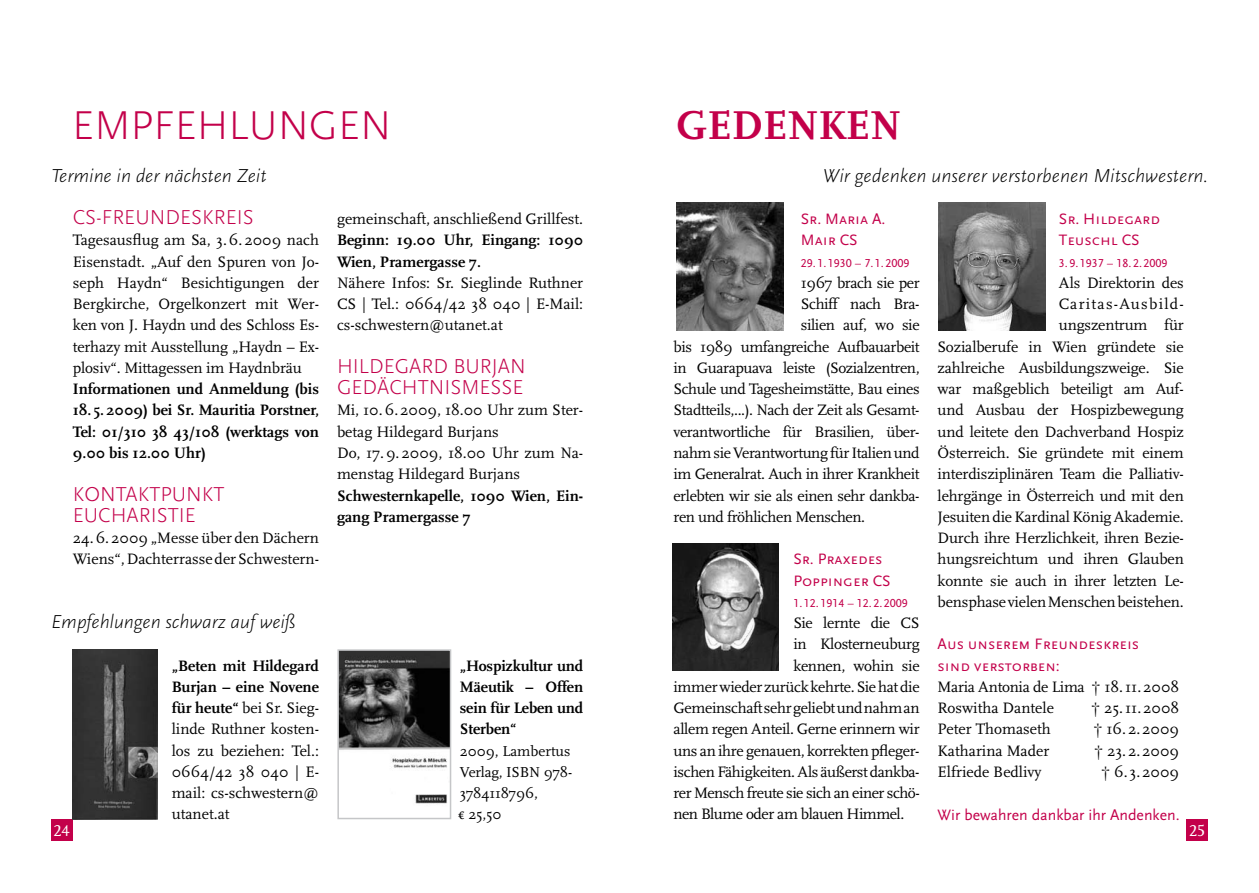
<style>
.page{position:relative;width:1259px;height:893px;background:#fff}
.page>*{position:absolute;margin:0;border:0;box-sizing:border-box;transform-origin:0 0}
.t1{font:300 42px "Scala Sans";color:#c3004a}
.t2{font:700 42px "Scala";color:#c3004a}
.t3{font:300 21px/21.3px "Scala Sans";color:#c3004a}
.t4{font:italic 300 19.5px "Scala Sans";letter-spacing:-.005em;color:#000}
.t5{font:16.5px "Scala Caps";color:#fff}
.t6{font:15.75px/21.3px "Scala";letter-spacing:-.01em;color:#000;text-align:justify}
.t7{font:700 15.75px/21.3px "Scala";color:#000;text-align:justify}
.t8{font:15.75px/21.3px "Scala Sans Caps";color:#c3004a}
.t9{font:15.75px "Scala";letter-spacing:-.03em;color:#000}
.t10{font:15.75px "Scala Sans";color:#c3004a}
.t11{font:15px/21.3px "Scala";letter-spacing:-.01em;color:#000}
.t12{font:12px "Scala Sans Caps";color:#c3004a}
.s1{font-weight:700}
.s2{font-family:"Scala Regular Con Exp"}
</style>
<div class="page">
<div style="left:51px;top:819px;width:21px;height:22px;background:#c3004a"></div>
<div style="left:1186px;top:819px;width:22px;height:22px;background:#c3004a"></div>
<img style="left:340px;top:652px;width:108px;height:152px">
<div style="left:337px;top:649px;width:114px;height:170px;border:2px solid #c5c6c8"></div>
<img style="left:73px;top:649px;width:85px;height:170px">
<img style="left:672px;top:543px;width:106px;height:128px">
<img style="left:939px;top:203px;width:106px;height:127px">
<img style="left:677px;top:203px;width:106px;height:127px">
<h1 class="t1" style="left:72px;top:103px;width:321px">EMPFEH LUNGEN</h1>
<h1 class="t2" style="left:676px;top:102px;width:226px">Gedenken</h1>
<p class="t4" style="left:51px;top:165px;width:217px">Termine in der nächsten Zeit</p>
<p class="t4" style="left:822px;top:165px;width:387px">Wir gedenken unserer verstorbenen Mitschwestern.</p>
<h2 class="t3" style="left:73px;top:207px;width:182px">CS-FREUNDESKREIS</h2>
<p class="t6" style="left:73px;top:230px;width:248px">Tagesausflug am Sa, 3.6.2009 nach Eisenstadt. „Auf den Spuren von Jo&shy;seph Haydn“ Besichtigungen der Bergkirche, Orgelkonzert mit Wer&shy;ken von J. Haydn und des Schloss Es&shy;terhazy mit Ausstellung „Haydn – Ex&shy;plosiv“. Mittagessen im Haydnbräu</p>
<p class="t7" style="left:73px;top:379px;width:248px">Informationen und Anmeldung (bis</p>
<p class="t7" style="left:73px;top:400px;width:248px">18. 5.2009) bei Sr. Mauritia Porstner, Tel: 01/310 38 43/108 (werktags von 9.00 bis 12.00 Uhr)</p>
<h2 class="t3" style="left:73px;top:483px;width:153px">KONTAKTPUNKT<br>EUCHARISTIE</h2>
<p class="t6" style="left:73px;top:527px;width:248px">24.6.2009 „Messe über den Dächern<br>Wiens“, Dachterrasse der Schwestern-</p>
<p class="t6" style="left:337px;top:209px;width:248px">gemeinschaft, anschließend Grillfest.</p>
<p class="t7" style="left:337px;top:230px;width:248px">Beginn: 19.00 Uhr, Eingang: 1090<br>Wien, Pramergasse 7.</p>
<p class="t6" style="left:337px;top:272px;width:248px">Nähere Infos: Sr. Sieglinde Ruthner CS | Tel.: 0664/42 38 040 | E-Mail: cs-schwestern@utanet.at</p>
<h2 class="t3" style="left:337px;top:356px;width:190px">HILDEGARD BURJAN<br>G EDÄCHTNISMESSE</h2>
<p class="t6" style="left:337px;top:400px;width:248px;text-align:left">Mi, 10.6.2009, 18.00 Uhr zum Ster&shy;betag Hildegard Burjans<br>Do, 17.9.2009, 18.00 Uhr zum Na&shy;menstag Hildegard Burjans</p>
<p class="t7" style="left:337px;top:485px;width:248px">Schwesternkapelle, 1090 Wien, Ein&shy;gang Pramergasse 7</p>
<p class="t8" style="left:801px;top:209px;width:86px">Sr. Maria A.<br>Mair CS</p>
<p class="t12" style="left:801px;top:256px;width:110px">29. 1. 1930 – 7. 1.2009</p>
<p class="t6" style="left:801px;top:272px;width:120px">1967 brach sie per</p>
<p class="t6" style="left:801px;top:294px;width:120px">Schiff nach Bra-</p>
<p class="t6" style="left:801px;top:315px;width:120px">silien auf, wo sie</p>
<p class="t6" style="left:673px;top:336px;width:248px">bis 1989 umfangreiche Aufbauarbeit</p>
<p class="t6" style="left:673px;top:357px;width:248px">in Guarapuava leiste (Sozialzentren,</p>
<p class="t6" style="left:673px;top:379px;width:248px">Schule und Tagesheimstätte, Bau eines</p>
<p class="t6" style="left:673px;top:400px;width:248px">Stadtteils,...). Nach der Zeit als Gesamt-</p>
<p class="t6" style="left:673px;top:421px;width:248px">verantwortliche für Brasilien, über-</p>
<p class="t6" style="left:673px;top:442px;width:248px">nahm sie Verantwortung für Italien und</p>
<p class="t6" style="left:673px;top:464px;width:248px">im Generalrat. Auch in ihrer Krankheit</p>
<p class="t6" style="left:673px;top:485px;width:248px">erlebten wir sie als einen sehr dankba-</p>
<p class="t6" style="left:673px;top:506px;width:193px">ren und fröhlichen Menschen.</p>
<p class="t8" style="left:793px;top:549px;width:99px">Sr. Praxedes<br>Poppinger CS</p>
<p class="t12" style="left:793px;top:596px;width:116px">1. 12. 1914 – 12.2. 2009</p>
<p class="t6" style="left:793px;top:613px;width:128px">Sie lernte die CS</p>
<p class="t6" style="left:793px;top:634px;width:128px">in Klosterneuburg</p>
<p class="t6" style="left:793px;top:655px;width:128px">kennen, wohin sie</p>
<p class="t6" style="left:673px;top:676px;width:248px">immer wieder zurück kehrte. Sie hat die</p>
<p class="t6" style="left:673px;top:698px;width:248px">Gemeinschaft sehr geliebt und nahm an</p>
<p class="t6" style="left:673px;top:719px;width:248px">allem regen Anteil. Gerne erinnern wir</p>
<p class="t6" style="left:673px;top:740px;width:248px">uns an ihre genauen, korrekten pfleger-</p>
<p class="t6" style="left:673px;top:761px;width:248px">ischen Fähigkeiten. Als äußerst dankba-</p>
<p class="t9" style="left:673px;top:784px;width:248px">rer Mensch freute sie sich an einer schö-</p>
<p class="t9" style="left:673px;top:806px;width:232px">nen Blume oder am blauen Himmel.</p>
<p class="t8" style="left:1059px;top:209px;width:103px">Sr. Hildegard<br>Teuschl CS</p>
<p class="t12" style="left:1059px;top:256px;width:110px">3.9. 1937 – 18. 2.2009</p>
<p class="t6" style="left:937px;top:272px;width:248px;text-align:right">Als Direktorin des<br>Caritas-Ausbild-<br>ungszentrum für<br>Sozialberufe in Wien gründete sie zahlreiche Ausbildungszweige. Sie war maßgeblich beteiligt am Auf&shy;und Ausbau der Hospizbewegung und leitete den Dachverband Hospiz<br>Österreich. Sie gründete mit einem interdisziplinären Team die Palliativ&shy;lehrgänge in Österreich und mit den<br>Jesuiten die Kardinal König Akademie.<br>Durch ihre Herzlichkeit, ihren Bezie&shy;hungsreichtum und ihren Glauben konnte sie auch in ihrer letzten Le&shy;bensphase vielen Menschen beistehen.</p>
<p class="t8" style="left:937px;top:634px;width:203px">Aus unserem Freundeskreis sind verstorben:</p>
<p class="t6" style="left:937px;top:676px;width:243px">Maria Antonia de Lima † 18.11.2008<br>Roswitha Dantele</p>
<p class="t4" style="left:51px;top:611px;width:245px">Empfehlungen schwarz auf weiß</p>
<p class="t6" style="left:172px;top:655px;width:149px"><span class="s1">„Beten mit Hildegard Burjan – eine Novene für heute“</span> bei Sr. Sieg&shy;linde Ruthner kosten&shy;los zu beziehen: Tel.:<br>0664/42 38 040 | E&shy;mail: cs-schwestern@ utanet.at</p>
<p class="t7" style="left:460px;top:655px;width:125px">„Hospizkultur und Mäeutik – Offen sein für Leben und Sterben“</p>
<p class="t6" style="left:1091px;top:698px;width:90px">† 25.11.2008</p>
<p class="t6" style="left:937px;top:719px;width:115px">Peter Thomaseth</p>
<p class="t6" style="left:1093px;top:719px;width:87px">† 16.2.2009</p>
<p class="t6" style="left:937px;top:740px;width:113px">Katharina Mader</p>
<p class="t6" style="left:1094px;top:740px;width:87px">† 23.2.2009</p>
<p class="t6" style="left:937px;top:761px;width:105px">Elfriede Bedlivy</p>
<p class="t6" style="left:1101px;top:761px;width:80px">† 6. 3.2009</p>
<p class="t10" style="left:937px;top:806px;width:243px">Wir bewahren dankbar ihr Andenken.</p>
<p class="t11" style="left:458px;top:740px;width:115px">2009, Lambertus<br>Verlag, ISBN 978-<br>3784118796,<br><span class="s2">$</span> 25,50</p>
<p class="t5" style="left:53px;top:822px;width:18px">24</p>
<p class="t5" style="left:1189px;top:822px;width:18px">25</p>
</div>
